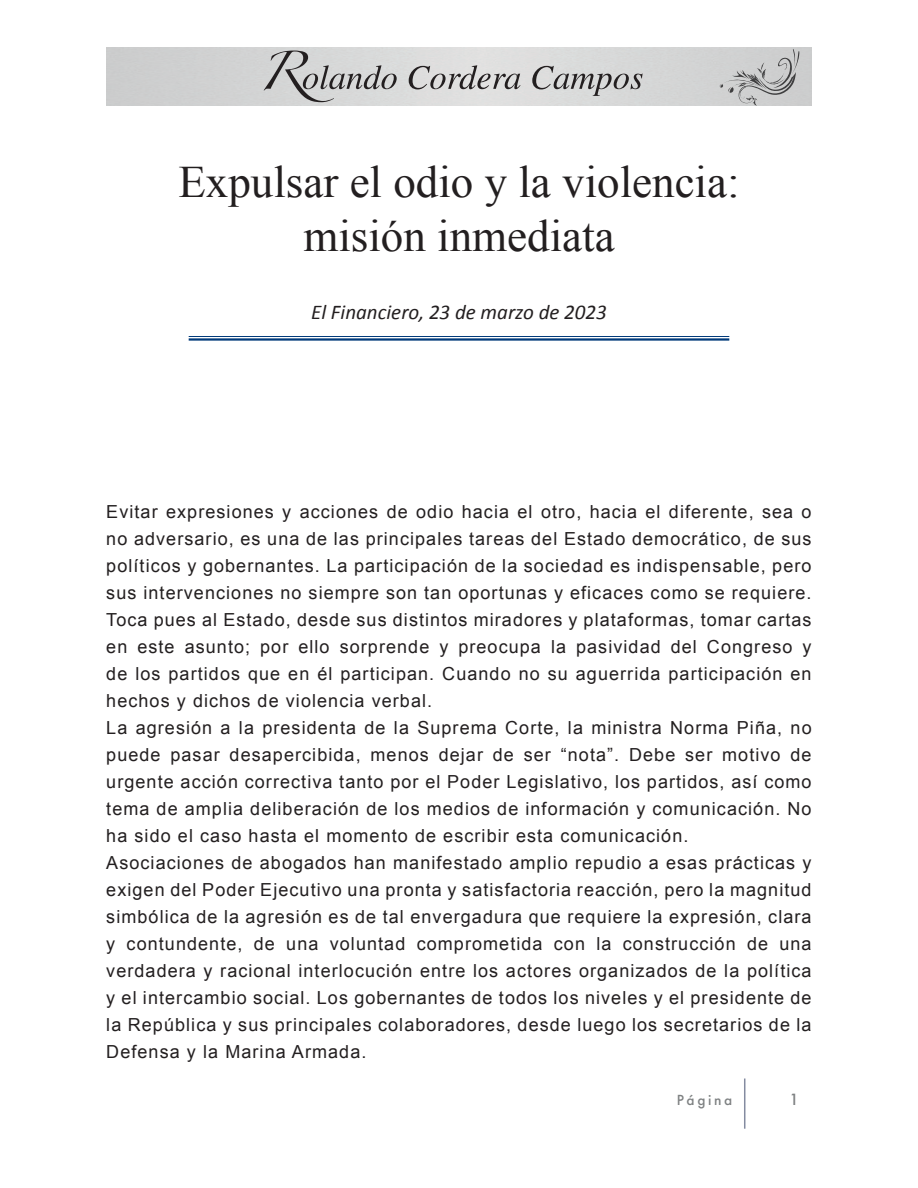
<style>
.page{position:relative;width:918px;height:1188px;background:#fff}
.page>*{position:absolute;margin:0;border:0;box-sizing:border-box;transform-origin:0 0}
.Título{font:45px/54px "Times New Roman";color:#231f20;text-align:center}
.Fecha{font:italic 21px "Calibri";color:#231f20}
.Párrafo{font:18px/27px "Arial";letter-spacing:.06em;color:#231f20;text-align:justify}
.t1{font:500 15px "Futura";color:#7e8182}
.t2{font:500 13.5px "Futura";letter-spacing:.2em;color:#7e8182}
</style>
<div class="page">
<svg style="left:264px;top:51px;width:133px;height:51px;background:#bbbcbc"></svg>
<svg style="left:409px;top:65px;width:112px;height:24px;background:#b4b3b3"></svg>
<svg style="left:532px;top:66px;width:111px;height:30px;background:#b7b7b7"></svg>
<svg style="left:719px;top:49px;width:80px;height:57px;background:#bfc0c0"></svg>
<hr style="left:744px;top:1079px;width:1px;height:50px;background:#848ba0">
<hr style="left:189px;top:336px;width:540px;height:1px;background:#013a7a">
<hr style="left:189px;top:338px;width:540px;height:3px;background:#013a7a">
<p class="Título" style="left:178px;top:155px;width:563px">Expulsar el odio y la violencia: misión inmediata</p>
<p class="Fecha" style="left:311px;top:298px;width:297px">El Financiero, 23 de marzo de 2023</p>
<p class="Párrafo" style="left:106px;top:499px;width:707px">Evitar expresiones y acciones de odio hacia el otro, hacia el diferente, sea o no adversario, es una de las principales tareas del Estado democrático, de sus políticos y gobernantes. La participación de la sociedad es indispensable, pero sus intervenciones no siempre son tan oportunas y eficaces como se requiere.<br>Toca pues al Estado, desde sus distintos miradores y plataformas, tomar cartas en este asunto; por ello sorprende y preocupa la pasividad del Congreso y de los partidos que en él participan. Cuando no su aguerrida participación en hechos y dichos de violencia verbal.</p>
<p class="Párrafo" style="left:106px;top:715px;width:707px">La agresión a la presidenta de la Suprema Corte, la ministra Norma Piña, no puede pasar desapercibida, menos dejar de ser “nota”. Debe ser motivo de urgente acción correctiva tanto por el Poder Legislativo, los partidos, así como tema de amplia deliberación de los medios de información y comunicación. No ha sido el caso hasta el momento de escribir esta comunicación.</p>
<p class="Párrafo" style="left:106px;top:850px;width:707px">Asociaciones de abogados han manifestado amplio repudio a esas prácticas y exigen del Poder Ejecutivo una pronta y satisfactoria reacción, pero la magnitud simbólica de la agresión es de tal envergadura que requiere la expresión, clara y contundente, de una voluntad comprometida con la construcción de una verdadera y racional interlocución entre los actores organizados de la política y el intercambio social. Los gobernantes de todos los niveles y el presidente de la República y sus principales colaboradores, desde luego los secretarios de la Defensa y la Marina Armada.</p>
<p class="t2" style="left:677px;top:1091px;width:57px">Página</p>
<p class="t1" style="left:789px;top:1089px;width:11px">1</p>
</div>
